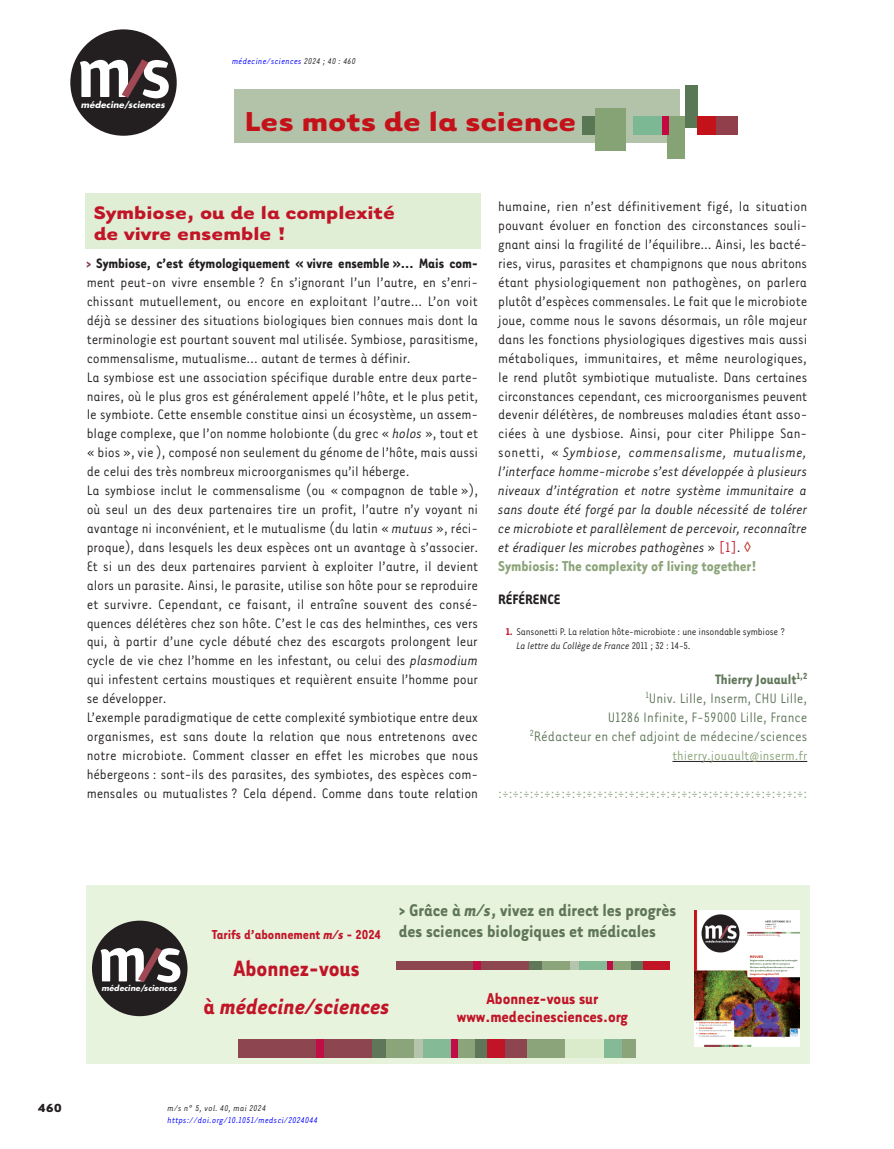
<style>
.page{position:relative;width:894px;height:1149px;background:#fff}
.page>*{position:absolute;margin:0;border:0;box-sizing:border-box;transform-origin:0 0}
.t1{font:700 31.5px "Tarzana Wide OT";color:#c4121a}
.t2{font:italic 700 25.5px/37.5px "Tarzana Nar OT";color:#c11527;text-align:center}
.t3{font:700 21px/21px "Tarzana Wide OT";color:#c11527}
.t4{font:700 19.5px/21px "Tarzana Nar OT";color:#5f7659}
.t5{font:700 18px/18px "Tarzana Nar OT";color:#c11527;text-align:center}
.t6{font:700 16.5px "Tarzana Nar OT";color:#8ba479}
.t7{font:15.75px/18.9px "Tarzana Nar OT";letter-spacing:-.005em;color:#231f20}
.t8{font:15.75px/18.9px "Tarzana Nar OT";color:#5f7659;text-align:right}
.t9{font:700 15.75px "Tarzana Nar OT";letter-spacing:-.005em;color:#231f20}
.t10{font:15.75px "Tarzana Nar OT";color:#8ba479}
.t11{font:700 15px "Tarzana Nar OT";color:#c11527}
.t12{font:15px "Tarzana Nar OT";color:#8ba479}
.t13{font:700 13.5px "Tarzana Wide OT";color:#231f20}
.t14{font:11.25px/13.5px "Tarzana Nar OT";letter-spacing:-.015em;color:#231f20}
.t15{font:italic 9.75px "Tarzana Nar OT";letter-spacing:.025em;color:#00f}
.t16{font:italic 9.75px "Tarzana Nar OT";letter-spacing:.025em;color:#231f20}
.t17{font:italic 700 8.55px "Futura";letter-spacing:.01em;color:#fff}
.t18{font:italic 700 7.8px "Futura";letter-spacing:.01em;color:#fff}
.s1{color:#231f20}
.s2{font-style:italic}
.s3{color:#c11527}
.s4{font-weight:700;color:#c11527}
.s5{font-weight:700}
.s6{font-style:normal}
</style>
<div class="page">
<svg style="left:87px;top:261px;width:4px;height:7px"></svg>
<hr style="left:672px;top:761px;width:134px;height:1px;background:#231f20">
<svg style="left:744px;top:541px;width:6px;height:10px"></svg>
<div style="left:85px;top:193px;width:396px;height:56px;background:#e0eed5"></div>
<div style="left:234px;top:90px;width:445px;height:53px;background:#b3c3aa"></div>
<div style="left:582px;top:116px;width:13px;height:18px;background:#5a7755"></div>
<div style="left:684px;top:85px;width:13px;height:43px;background:#5a7755"></div>
<div style="left:632px;top:116px;width:29px;height:18px;background:#7db894"></div>
<div style="left:667px;top:116px;width:17px;height:42px;background:#86a375"></div>
<svg style="left:625px;top:116px;width:1px;height:18px"></svg>
<div style="left:661px;top:116px;width:6px;height:18px;background:#c40941"></div>
<div style="left:697px;top:116px;width:27px;height:18px;background:#c4121a"></div>
<div style="left:716px;top:116px;width:21px;height:18px;background:#913f4b"></div>
<div style="left:594px;top:108px;width:31px;height:43px;background:#86a375"></div>
<div style="left:70px;top:29px;width:107px;height:107px;background:#231f20;border-radius:50%"></div>
<svg style="left:80px;top:60px;width:89px;height:38px"></svg>
<div style="left:86px;top:885px;width:723px;height:178px;background:#e8f3de"></div>
<div style="left:396px;top:961px;width:133px;height:8px;background:#8d454f"></div>
<div style="left:528px;top:961px;width:27px;height:8px;background:#5f7659"></div>
<div style="left:629px;top:961px;width:13px;height:8px;background:#5f7659"></div>
<div style="left:541px;top:961px;width:30px;height:8px;background:#8ba479"></div>
<div style="left:578px;top:961px;width:29px;height:8px;background:#84ba95"></div>
<div style="left:611px;top:961px;width:19px;height:8px;background:#8ba479"></div>
<div style="left:570px;top:961px;width:8px;height:8px;background:#b6c4ad"></div>
<div style="left:473px;top:961px;width:7px;height:8px;background:#c10d45"></div>
<div style="left:607px;top:961px;width:6px;height:8px;background:#c10d45"></div>
<div style="left:642px;top:961px;width:27px;height:8px;background:#c11527"></div>
<div style="left:238px;top:1038px;width:135px;height:19px;background:#8d454f"></div>
<div style="left:372px;top:1038px;width:20px;height:19px;background:#5f7659"></div>
<div style="left:473px;top:1038px;width:14px;height:19px;background:#5f7659"></div>
<div style="left:385px;top:1038px;width:30px;height:19px;background:#8ba479"></div>
<div style="left:422px;top:1038px;width:29px;height:19px;background:#84ba95"></div>
<div style="left:602px;top:1038px;width:21px;height:19px;background:#84ba95"></div>
<div style="left:456px;top:1038px;width:18px;height:19px;background:#8ba479"></div>
<div style="left:622px;top:1038px;width:14px;height:19px;background:#8ba479"></div>
<div style="left:525px;top:1038px;width:39px;height:19px;background:#8ba479"></div>
<div style="left:564px;top:1038px;width:39px;height:19px;background:#daebcb"></div>
<div style="left:414px;top:1038px;width:8px;height:19px;background:#b6c4ad"></div>
<div style="left:317px;top:1038px;width:7px;height:19px;background:#c10d45"></div>
<div style="left:451px;top:1038px;width:6px;height:19px;background:#c10d45"></div>
<div style="left:487px;top:1038px;width:27px;height:19px;background:#c11527"></div>
<div style="left:505px;top:1038px;width:21px;height:19px;background:#8d454f"></div>
<div style="left:92px;top:920px;width:95px;height:96px;background:#231f20;border-radius:50%"></div>
<svg style="left:101px;top:947px;width:79px;height:35px"></svg>
<img style="left:694px;top:910px;width:105px;height:135px">
<p class="t17" style="left:81px;top:99px;width:85px">médecine/sciences</p>
<p class="t15" style="left:232px;top:55px;width:125px">médecine/sciences <span class="s1">2024 ; 40 : 460</span></p>
<h1 class="t1" style="left:244px;top:100px;width:333px">Les mots de la science</h1>
<h3 class="t3" style="left:94px;top:200px;width:303px">Symbiose, ou de la complexité de vivre ensemble !</h3>
<p class="t9" style="left:96px;top:253px;width:383px">Symbiose, c’est étymologiquement « vivre ensemble »… Mais com-</p>
<p class="t7" style="left:87px;top:272px;width:393px">ment peut-on vivre ensemble ? En s’ignorant l’un l’autre, en s’enri&shy;chissant mutuellement, ou encore en exploitant l’autre… L’on voit déjà se dessiner des situations biologiques bien connues mais dont la terminologie est pourtant souvent mal utilisée. Symbiose, parasitisme, commensalisme, mutualisme… autant de termes à définir.<br>La symbiose est une association spécifique durable entre deux parte&shy;naires, où le plus gros est généralement appelé l’hôte, et le plus petit, le symbiote. Cette ensemble constitue ainsi un écosystème, un assem&shy;blage complexe, que l’on nomme holobionte (du grec « <span class="s2">holos</span> », tout et « bios », vie ), composé non seulement du génome de l’hôte, mais aussi de celui des très nombreux microorganismes qu’il héberge.<br>La symbiose inclut le commensalisme (ou « compagnon de table »), où seul un des deux partenaires tire un profit, l’autre n’y voyant ni avantage ni inconvénient, et le mutualisme (du latin « <span class="s2">mutuus</span> », réci&shy;proque), dans lesquels les deux espèces ont un avantage à s’associer.<br>Et si un des deux partenaires parvient à exploiter l’autre, il devient alors un parasite. Ainsi, le parasite, utilise son hôte pour se reproduire et survivre. Cependant, ce faisant, il entraîne souvent des consé- quences délétères chez son hôte. C’est le cas des helminthes, ces vers qui, à partir d’une cycle débuté chez des escargots prolongent leur cycle de vie chez l’homme en les infestant, ou celui des <span class="s2">plasmodium </span>qui infestent certains moustiques et requièrent ensuite l’homme pour se développer.<br>L’exemple paradigmatique de cette complexité symbiotique entre deux organismes, est sans doute la relation que nous entretenons avec notre microbiote. Comment classer en effet les microbes que nous hébergeons : sont-ils des parasites, des symbiotes, des espèces com&shy;mensales ou mutualistes ? Cela dépend. Comme dans toute relation</p>
<p class="t7" style="left:498px;top:196px;width:310px;text-align:justify">humaine, rien n’est définitivement figé, la situation pouvant évoluer en fonction des circonstances souli&shy;gnant ainsi la fragilité de l’équilibre... Ainsi, les bacté- ries, virus, parasites et champignons que nous abritons étant physiologiquement non pathogènes, on parlera plutôt d’espèces commensales. Le fait que le microbiote joue, comme nous le savons désormais, un rôle majeur dans les fonctions physiologiques digestives mais aussi métaboliques, immunitaires, et même neurologiques, le rend plutôt symbiotique mutualiste. Dans certaines circonstances cependant, ces microorganismes peuvent devenir délétères, de nombreuses maladies étant asso&shy;ciées à une dysbiose. Ainsi, pour citer Philippe San&shy;sonetti, « <span class="s2">Symbiose, commensalisme, mutualisme, l’interface homme-microbe s’est développée à plusieurs niveaux d’intégration et notre système immunitaire a sans doute été forgé par la double nécessité de tolérer ce microbiote et parallèlement de percevoir, reconnaître et éradiquer les microbes pathogènes</span> » <span class="s3">[1]</span>.</p>
<p class="t6" style="left:498px;top:555px;width:260px">Symbiosis: The complexity of living together!</p>
<p class="t9" style="left:498px;top:589px;width:64px">RÉFÉRENCE</p>
<p class="t14" style="left:516px;top:624px;width:270px;text-indent:-11px"><span class="s4">1.</span> Sansonetti P. La relation hôte-microbiote : une insondable symbiose ?<br><span class="s2">La lettre du Collège de France</span> 2011 ; 32 : 14-5.</p>
<p class="t8" style="left:529px;top:669px;width:279px"><span class="s5">Thierry Jouault</span><sup>1,2<br></sup><sup>1</sup>Univ. Lille, Inserm, CHU Lille,<br>U1286 Infinite, F-59000 Lille, France<br><sup>2</sup>Rédacteur en chef adjoint de médecine/sciences</p>
<p class="t12" style="left:672px;top:746px;width:136px">thierry.jouault@inserm.fr</p>
<p class="t10" style="left:498px;top:783px;width:310px">:÷:÷:÷:÷:÷:÷:÷:÷:÷:÷:÷:÷:÷:÷:÷:÷:÷:÷:÷:÷:÷:÷:÷:÷:÷:÷:÷:÷:÷:</p>
<p class="t13" style="left:38px;top:1098px;width:26px">460</p>
<p class="t18" style="left:101px;top:983px;width:77px">médecine/sciences</p>
<p class="t11" style="left:212px;top:924px;width:170px">Tarifs d’abonnement <span class="s2">m/s</span> - 2024</p>
<h2 class="t2" style="left:203px;top:948px;width:187px"><span class="s6">Abonnez-vous<br>à</span> médecine/sciences</h2>
<p class="t4" style="left:398px;top:898px;width:279px">&gt; Grâce à <span class="s2">m/s</span>, vivez en direct les progrès des sciences biologiques et médicales</p>
<p class="t5" style="left:456px;top:988px;width:173px">Abonnez-vous sur www.medecinesciences.org</p>
<p class="t16" style="left:167px;top:1102px;width:100px">m/s n° 5, vol. 40, mai 2024</p>
<p class="t15" style="left:167px;top:1114px;width:152px">https://doi.org/10.1051/medsci/2024044</p>
</div>
